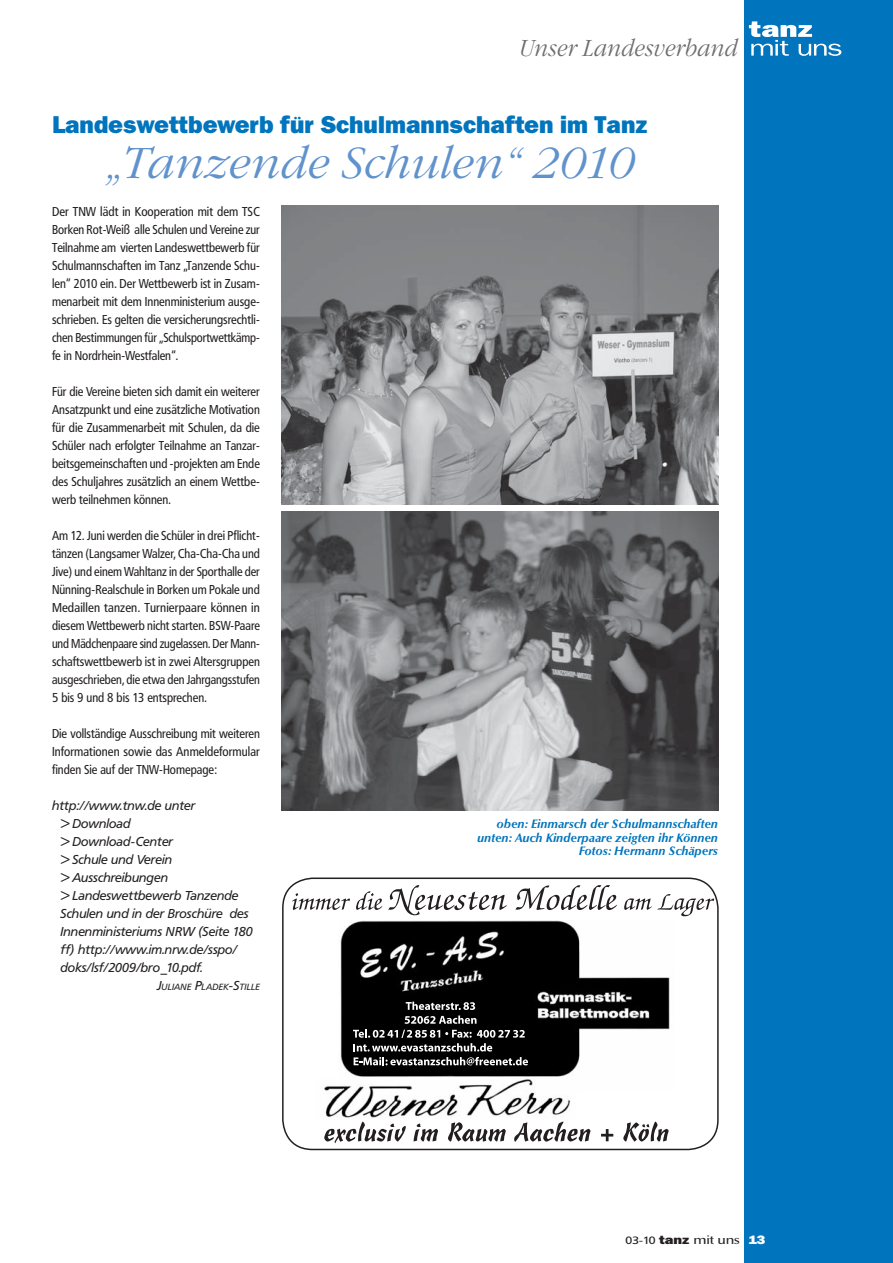
<style>
.page{position:relative;width:893px;height:1263px;background:#fff}
.page>*{position:absolute;margin:0;border:0;box-sizing:border-box;transform-origin:0 0}
.t1{font:italic 300 45px "Garamond Itc T";color:#6092cc}
.t2{font:800 24px "Franklin ITCBQ";color:#0074bc}
.t3{font:italic 300 24px "Garamond Itc T";color:#6d6e70;scale:.9 1}
.t4{font:12.75px/18px "Frutiger Condensed BQ";color:#231f20;text-align:justify}
.t5{font:italic 12.75px/18px "Frutiger BQ";color:#231f20}
.t6{font:italic 700 12px/13.5px "Optima BQ";color:#0074bc;text-align:right}
.t7{font:500 12px "Optima BQ";letter-spacing:-.01em;color:#231f20;scale:1.2 1}
.t8{font:italic 8.85px "Frutiger BQ";color:#231f20}
.s1{font-size:12.75px}
.s2{font-family:"Frutiger BQ";font-weight:400;font-size:10.5px}
.s3{font-family:"Franklin ITCBQ";font-weight:800}
.s4{font-family:"Franklin ITCBQ";font-weight:800;color:#fff}
</style>
<div class="page">
<div style="left:744px;top:0;width:149px;height:1263px;background:#0074bc"></div>
<svg style="left:749px;top:21px;width:92px;height:35px"></svg>
<img style="left:282px;top:511px;width:436px;height:299px">
<img style="left:282px;top:205px;width:436px;height:299px">
<svg style="left:292px;top:893px;width:58px;height:17px"></svg>
<svg style="left:356px;top:891px;width:26px;height:19px"></svg>
<svg style="left:388px;top:885px;width:119px;height:30px"></svg>
<svg style="left:515px;top:885px;width:102px;height:25px"></svg>
<svg style="left:624px;top:894px;width:90px;height:22px"></svg>
<img style="left:340px;top:920px;width:330px;height:157px">
<img style="left:324px;top:1079px;width:246px;height:39px">
<svg style="left:324px;top:1122px;width:82px;height:21px"></svg>
<svg style="left:413px;top:1124px;width:25px;height:18px"></svg>
<svg style="left:448px;top:1122px;width:58px;height:20px"></svg>
<svg style="left:514px;top:1122px;width:76px;height:20px"></svg>
<svg style="left:601px;top:1129px;width:12px;height:12px"></svg>
<svg style="left:623px;top:1122px;width:46px;height:20px"></svg>
<svg style="left:406px;top:1002px;width:69px;height:8px"></svg>
<svg style="left:353px;top:1016px;width:175px;height:49px;background:#353535"></svg>
<div style="left:282px;top:878px;width:437px;height:272px;border:2px solid #231f20;border-radius:30px"></div>
<h2 class="t3" style="left:519px;top:38px;width:245px">Unser Landesverband</h2>
<h2 class="t2" style="left:52px;top:115px;width:597px">Landeswettbewerb für Schulmannschaften im Tanz</h2>
<h1 class="t1" style="left:108px;top:144px;width:528px">„Tanzende Schulen“ 2010</h1>
<p class="t4" style="left:52px;top:204px;width:209px">Der TNW lädt in Kooperation mit dem TSC Borken Rot-Weiß alle Schulen und Vereine zur Teilnahme am vierten Landeswettbewerb für Schulmannschaften im Tanz „Tanzende Schu&shy;len“ 2010 ein. Der Wettbewerb ist in Zusam&shy;menarbeit mit dem Innenministerium ausge&shy;schrieben. Es gelten die versicherungsrechtli&shy;chen Bestimmungen für „Schulsportwettkämp&shy;fe in Nordrhein-Westfalen“.</p>
<p class="t4" style="left:52px;top:384px;width:209px">Für die Vereine bieten sich damit ein weiterer Ansatzpunkt und eine zusätzliche Motivation für die Zusammenarbeit mit Schulen, da die Schüler nach erfolgter Teilnahme an Tanzar&shy;beitsgemeinschaften und -projekten am Ende des Schuljahres zusätzlich an einem Wettbe&shy;werb teilnehmen können.</p>
<p class="t4" style="left:52px;top:528px;width:209px">Am 12. Juni werden die Schüler in drei Pflicht&shy;tänzen (Langsamer Walzer, Cha-Cha-Cha und Jive) und einem Wahltanz in der Sporthalle der Nünning-Realschule in Borken um Pokale und Medaillen tanzen. Turnierpaare können in diesem Wettbewerb nicht starten. BSW-Paare und Mädchenpaare sind zugelassen. Der Mann&shy;schaftswettbewerb ist in zwei Altersgruppen ausgeschrieben, die etwa den Jahrgangsstufen 5 bis 9 und 8 bis 13 entsprechen.</p>
<p class="t4" style="left:52px;top:726px;width:209px">Die vollständige Ausschreibung mit weiteren Informationen sowie das Anmeldeformular finden Sie auf der TNW-Homepage:</p>
<p class="t5" style="left:61px;top:798px;width:194px;text-indent:-9px">http://www.tnw.de unter<br>&gt; Download<br>&gt; Download-Center<br>&gt; Schule und Verein<br>&gt; Ausschreibungen<br>&gt; Landeswettbewerb Tanzende<br>Schulen und in der Broschüre des<br>Innenministeriums NRW (Seite 180 ff) http://www.im.nrw.de/sspo/ doks/lsf/2009/bro_10.pdf.</p>
<p class="t8" style="left:157px;top:983px;width:105px"><span class="s1">J</span>ULIANE <span class="s1">P</span>LADEK<span class="s1">-S</span>TILLE</p>
<p class="t6" style="left:477px;top:818px;width:242px">oben: Einmarsch der Schulmannschaften unten: Auch Kinderpaare zeigten ihr Können<br>Fotos: Hermann Schäpers</p>
<p class="t7" style="left:625px;top:1235px;width:118px"><span class="s2">03-10</span> <span class="s3">tanz</span> mit uns <span class="s4">13</span></p>
</div>
